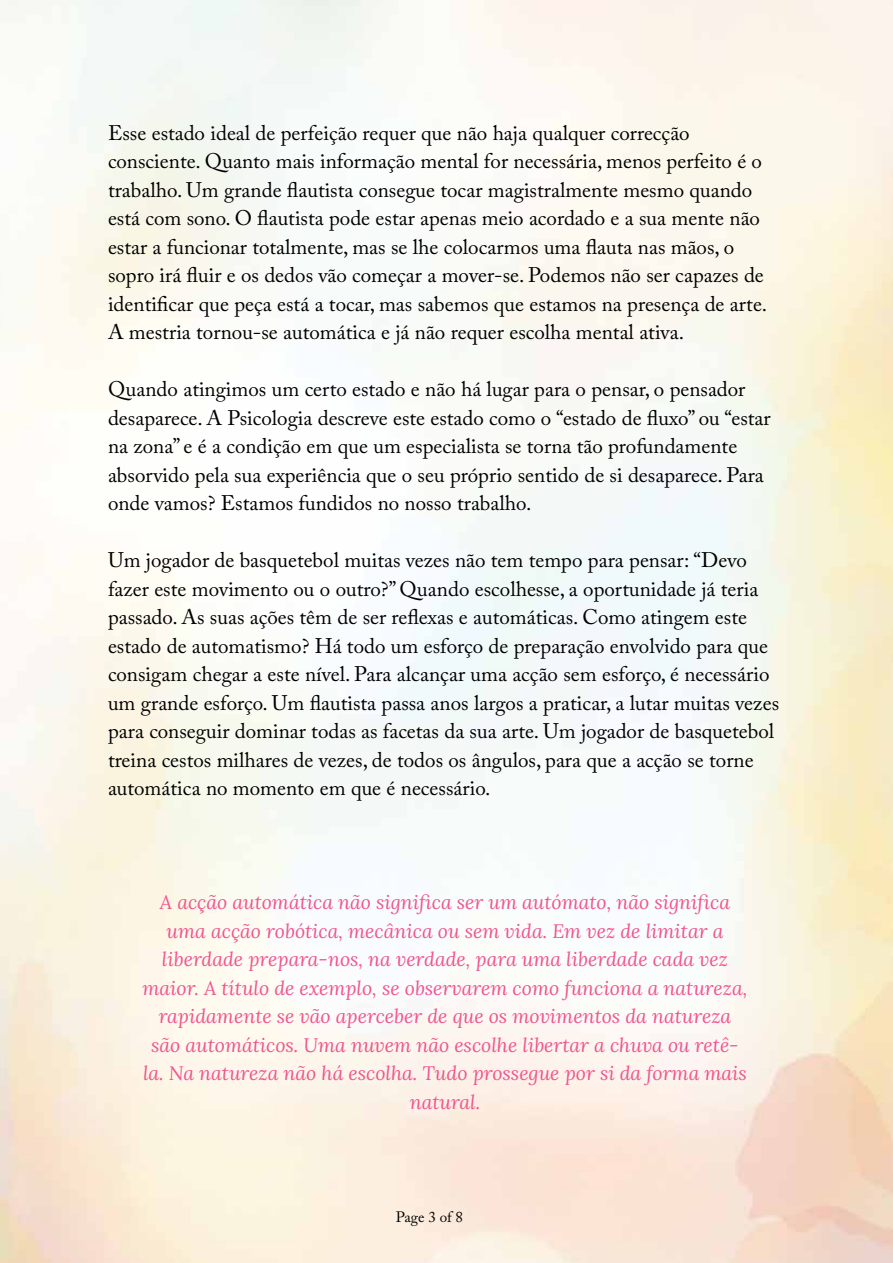
<style>
.page{position:relative;width:893px;height:1263px;background:#fff}
.page>*{position:absolute;margin:0;border:0;box-sizing:border-box;transform-origin:0 0}
.t1{font:21px/28.5px "Adobe Caslon Pro";color:#000}
.t2{font:italic 19.5px/28.5px "Lora";color:#ef558f;text-align:center}
.t3{font:15px "Adobe Caslon Pro";letter-spacing:-.005em;color:#000}
</style>
<div class="page">
<p class="t1" style="left:108px;top:118px;width:661px">Esse estado ideal de perfeição requer que não haja qualquer correcção consciente. Quanto mais informação mental for necessária, menos perfeito é o trabalho. Um grande flautista consegue tocar magistralmente mesmo quando está com sono. O flautista pode estar apenas meio acordado e a sua mente não estar a funcionar totalmente, mas se lhe colocarmos uma flauta nas mãos, o sopro irá fluir e os dedos vão começar a mover-se. Podemos não ser capazes de identificar que peça está a tocar, mas sabemos que estamos na presença de arte.<br>A mestria tornou-se automática e já não requer escolha mental ativa.</p>
<p class="t1" style="left:108px;top:374px;width:664px">Quando atingimos um certo estado e não há lugar para o pensar, o pensador desaparece. A Psicologia descreve este estado como o “estado de fluxo” ou “estar na zona” e é a condição em que um especialista se torna tão profundamente absorvido pela sua experiência que o seu próprio sentido de si desaparece. Para onde vamos? Estamos fundidos no nosso trabalho.</p>
<p class="t1" style="left:108px;top:545px;width:673px">Um jogador de basquetebol muitas vezes não tem tempo para pensar: “Devo fazer este movimento ou o outro?” Quando escolhesse, a oportunidade já teria passado. As suas ações têm de ser reflexas e automáticas. Como atingem este estado de automatismo? Há todo um esforço de preparação envolvido para que consigam chegar a este nível. Para alcançar uma acção sem esforço, é necessário um grande esforço. Um flautista passa anos largos a praticar, a lutar muitas vezes para conseguir dominar todas as facetas da sua arte. Um jogador de basquetebol treina cestos milhares de vezes, de todos os ângulos, para que a acção se torne automática no momento em que é necessário.</p>
<p class="t2" style="left:143px;top:887px;width:606px">A acção automática não significa ser um autómato, não significa uma acção robótica, mecânica ou sem vida. Em vez de limitar a liberdade prepara-nos, na verdade, para uma liberdade cada vez maior. A título de exemplo, se observarem como funciona a natureza, rapidamente se vão aperceber de que os movimentos da natureza são automáticos. Uma nuvem não escolhe libertar a chuva ou retê&shy;la. Na natureza não há escolha. Tudo prossegue por si da forma mais natural.</p>
<p class="t3" style="left:396px;top:1208px;width:69px">Page 3 of 8</p>
</div>
